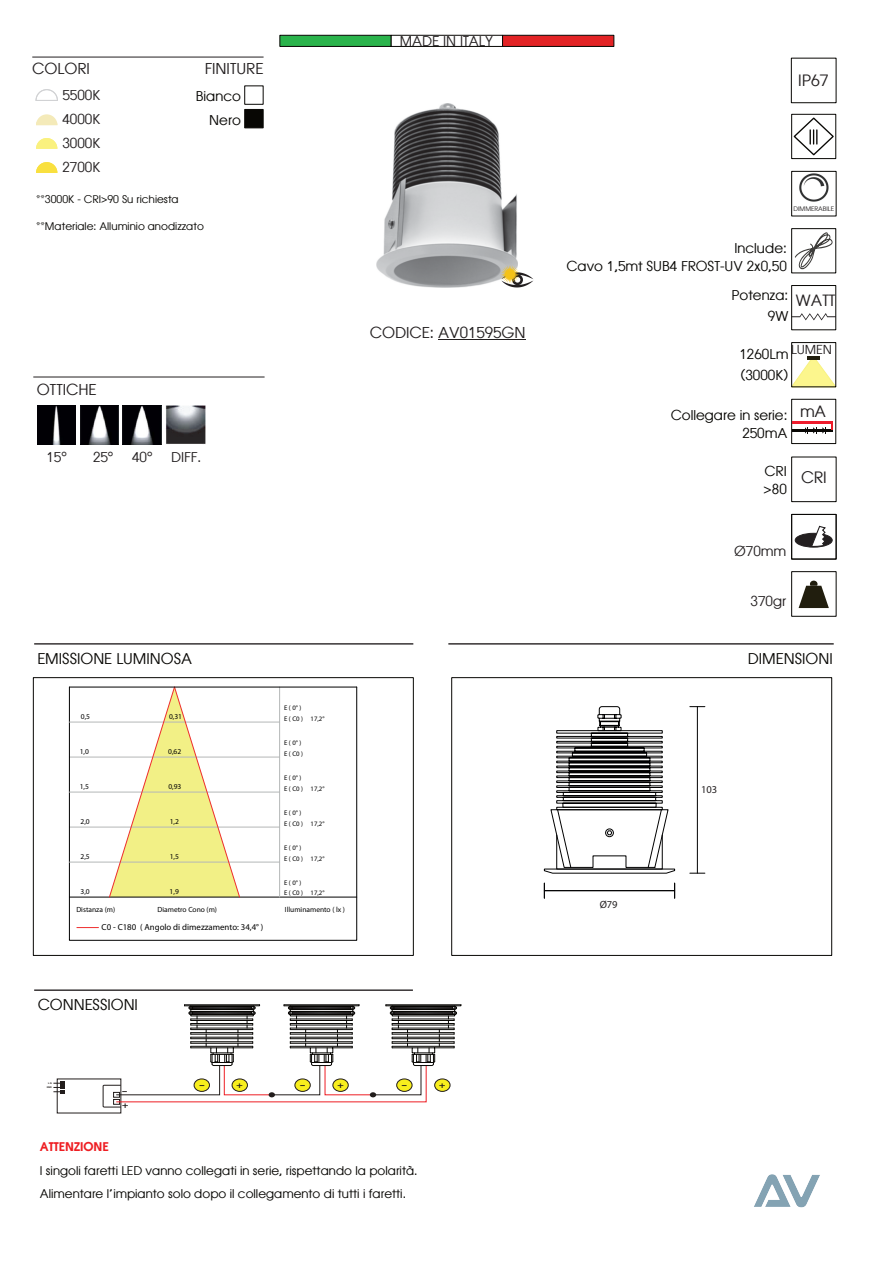
<style>
.page{position:relative;width:894px;height:1263px;background:#fff}
.page>*{position:absolute;margin:0;border:0;box-sizing:border-box;transform-origin:0 0}
.t1{font:15.6px "Atlanta";color:#231f20}
.t2{font:15.45px "Atlanta";color:#231f20}
.t3{font:15px "Atlanta";color:#231f20}
.t4{font:14.85px "Atlanta";color:#080704}
.t5{font:13.5px/18px "Atlanta";color:#080704;text-align:right}
.t6{font:13.5px/24px "Atlanta";color:#231f20;text-align:justify}
.t7{font:12.45px "Atlanta";color:#231f20}
.t8{font:12px/23px "Atlanta";color:#080704}
.t9{font:600 12px "Atlanta";color:#ee1e23}
.t10{font:10.5px "Atlanta";color:#080704}
.t11{font:10.5px "Myriad Pro";color:#231f20}
.t12{font:9.6px "Arial";color:#221d1c;scale:1.8 1}
.t13{font:9.6px "Arial";color:#221d1c;scale:1.23 1}
.t14{font:8.85px "Myriad Pro";color:#000001}
.t15{font:7.5px "Myriad Pro";color:#000001}
.t16{font:6.9px "Myriad Pro";color:#000001}
.t17{font:6.75px/10.4px "Myriad Pro";color:#000001}
.t18{font:6.3px "Atlanta";color:#231f20}
.t19{font:700 2.4px/4.2px "Arial";color:#221d1c;text-align:center}
</style>
<div class="page">
<div style="left:280px;top:35px;width:111px;height:12px;background:#2ab34b;border:1px solid #080704"></div>
<img style="left:377px;top:104px;width:140px;height:183px">
<div style="left:391px;top:35px;width:111px;height:12px;background:#fff;border:1px solid #080704"></div>
<div style="left:502px;top:35px;width:111px;height:12px;background:#e22325;border:1px solid #080704"></div>
<div style="left:791px;top:114px;width:44px;height:45px;border:1px solid #080704"></div>
<svg style="left:792px;top:116px;width:42px;height:41px"></svg>
<div style="left:791px;top:228px;width:44px;height:45px;border:1px solid #080704"></div>
<svg style="left:795px;top:232px;width:37px;height:38px"></svg>
<div style="left:791px;top:285px;width:44px;height:45px;border:1px solid #080704"></div>
<img style="left:791px;top:314px;width:44px;height:8px">
<svg style="left:791px;top:355px;width:46px;height:33px"></svg>
<div style="left:791px;top:342px;width:44px;height:45px;border:1px solid #080704"></div>
<div style="left:791px;top:457px;width:45px;height:45px;border:1px solid #080704"></div>
<div style="left:791px;top:171px;width:45px;height:45px;border:1px solid #080704"></div>
<img style="left:799px;top:173px;width:28px;height:29px">
<hr style="left:33px;top:57px;width:230px;height:1px;background:#231f20">
<hr style="left:34px;top:376px;width:230px;height:1px;background:#231f20">
<img style="left:754px;top:1174px;width:66px;height:34px">
<div style="left:33px;top:677px;width:380px;height:279px;border:1px solid #080704"></div>
<hr style="left:35px;top:643px;width:377px;height:2px;background:#231f20">
<hr style="left:449px;top:643px;width:383px;height:2px;background:#231f20">
<div style="left:790px;top:58px;width:46px;height:45px;border:1px solid #080704"></div>
<div style="left:244px;top:109px;width:19px;height:19px;background:#080704;border:1px solid #080704"></div>
<div style="left:791px;top:571px;width:45px;height:46px;border:1px solid #080704"></div>
<svg style="left:798px;top:581px;width:30px;height:27px"></svg>
<div style="left:791px;top:399px;width:44px;height:45px;border:1px solid #080704"></div>
<hr style="left:791px;top:421px;width:41px;height:2px;background:#ee1b2c">
<hr style="left:791px;top:429px;width:41px;height:2px;background:#080704">
<svg style="left:804px;top:427px;width:12px;height:7px"></svg>
<hr style="left:35px;top:989px;width:377px;height:2px;background:#231f20">
<div style="left:451px;top:677px;width:380px;height:279px;border:1px solid #080704"></div>
<svg style="left:53px;top:1081px;width:11px;height:12px"></svg>
<hr style="left:184px;top:1004px;width:75px;height:1px;background:#080704">
<hr style="left:284px;top:1004px;width:75px;height:1px;background:#080704">
<hr style="left:386px;top:1004px;width:75px;height:1px;background:#080704">
<svg style="left:103px;top:1005px;width:358px;height:102px"></svg>
<div style="left:791px;top:514px;width:45px;height:45px;border:1px solid #080704"></div>
<hr style="left:438px;top:339px;width:87px;height:1px;background:#231f20">
<svg style="left:36px;top:114px;width:21px;height:11px"></svg>
<svg style="left:36px;top:138px;width:21px;height:11px"></svg>
<svg style="left:36px;top:162px;width:21px;height:11px"></svg>
<svg style="left:35px;top:89px;width:23px;height:12px"></svg>
<img style="left:166px;top:405px;width:39px;height:39px">
<img style="left:38px;top:406px;width:38px;height:38px">
<img style="left:80px;top:406px;width:39px;height:38px">
<img style="left:122px;top:406px;width:39px;height:38px">
<svg style="left:500px;top:265px;width:33px;height:22px"></svg>
<div style="left:794px;top:533px;width:37px;height:14px;background:#231f20;border-radius:50%"></div>
<div style="left:794px;top:533px;width:38px;height:14px;border:1px solid #231f20;border-radius:50%"></div>
<svg style="left:809px;top:525px;width:17px;height:23px"></svg>
<hr style="left:69px;top:757px;width:210px;height:1px;background:#b4b7b7">
<hr style="left:69px;top:827px;width:210px;height:1px;background:#b4b7b7">
<hr style="left:69px;top:897px;width:287px;height:1px;background:#000001">
<hr style="left:279px;top:687px;width:1px;height:210px;background:#b4b7b7">
<hr style="left:69px;top:792px;width:210px;height:1px;background:#b4b7b7">
<hr style="left:69px;top:722px;width:210px;height:1px;background:#b4b7b7">
<hr style="left:69px;top:862px;width:210px;height:1px;background:#b4b7b7">
<svg style="left:77px;top:927px;width:21px;height:1px"></svg>
<svg style="left:109px;top:688px;width:131px;height:209px"></svg>
<hr style="left:69px;top:687px;width:287px;height:1px;background:#000001">
<hr style="left:544px;top:890px;width:130px;height:1px;background:#000001">
<svg style="left:674px;top:883px;width:1px;height:15px"></svg>
<svg style="left:544px;top:883px;width:1px;height:15px"></svg>
<hr style="left:696px;top:707px;width:1px;height:166px;background:#000001">
<svg style="left:689px;top:873px;width:15px;height:1px"></svg>
<svg style="left:689px;top:706px;width:15px;height:1px"></svg>
<svg style="left:544px;top:706px;width:130px;height:167px"></svg>
<p class="t3" style="left:32px;top:63px;width:59px">COLORI</p>
<p class="t3" style="left:205px;top:63px;width:60px">FINITURE</p>
<p class="t6" style="left:62px;top:84px;width:39px">5500K 4000K 3000K 2700K</p>
<p class="t5" style="left:196px;top:89px;width:47px">Bianco</p>
<p class="t5" style="left:209px;top:112px;width:33px">Nero</p>
<p class="t10" style="left:36px;top:195px;width:144px">**3000K - CRI&gt;90 Su richiesta</p>
<p class="t10" style="left:36px;top:222px;width:169px">**Materiale: Alluminio anodizzato</p>
<p class="t3" style="left:37px;top:384px;width:61px">OTTICHE</p>
<p class="t6" style="left:46px;top:446px;width:22px">15°</p>
<p class="t6" style="left:93px;top:446px;width:22px">25°</p>
<p class="t6" style="left:132px;top:446px;width:22px">40°</p>
<p class="t6" style="left:171px;top:446px;width:31px">DIFF.</p>
<p class="t6" style="left:399px;top:30px;width:95px">MADE IN ITALY</p>
<h1 class="t1" style="left:798px;top:75px;width:32px">IP67</h1>
<p class="t3" style="left:369px;top:327px;width:157px">CODICE: AV01595GN</p>
<p class="t18" style="left:793px;top:207px;width:42px">DIMMERABILE</p>
<p class="t5" style="left:566px;top:240px;width:222px">Include:<br>Cavo 1,5mt SUB4 FROST-UV 2x0,50</p>
<p class="t5" style="left:731px;top:286px;width:58px;line-height:21px">Potenza:<br>9W</p>
<p class="t2" style="left:795px;top:295px;width:41px">WATT</p>
<p class="t7" style="left:790px;top:345px;width:43px">LUMEN</p>
<p class="t5" style="left:739px;top:345px;width:50px;line-height:21px;text-align:left">1260Lm (3000K)</p>
<p class="t5" style="left:670px;top:407px;width:118px">Collegare in serie:<br>250mA</p>
<p class="t5" style="left:763px;top:463px;width:25px;text-align:left">CRI &gt;80</p>
<p class="t2" style="left:799px;top:406px;width:28px">mA</p>
<h1 class="t1" style="left:800px;top:471px;width:27px">CRI</h1>
<p class="t6" style="left:733px;top:540px;width:54px">Ø70mm</p>
<p class="t6" style="left:750px;top:590px;width:37px">370gr</p>
<p class="t4" style="left:37px;top:653px;width:156px">EMISSIONE LUMINOSA</p>
<p class="t4" style="left:747px;top:653px;width:86px">DIMENSIONI</p>
<p class="t15" style="left:81px;top:713px;width:11px">0,5</p>
<p class="t15" style="left:169px;top:713px;width:15px">0,31</p>
<p class="t17" style="left:284px;top:703px;width:20px">E(0°)<br>E(C0)</p>
<p class="t17" style="left:310px;top:714px;width:15px">17,2°</p>
<p class="t15" style="left:80px;top:748px;width:11px">1,0</p>
<p class="t15" style="left:168px;top:748px;width:15px">0,62</p>
<p class="t17" style="left:284px;top:738px;width:20px">E(0°)<br>E(C0)</p>
<p class="t17" style="left:284px;top:773px;width:19px">E(0°)</p>
<p class="t15" style="left:80px;top:783px;width:11px">1,5</p>
<p class="t15" style="left:168px;top:783px;width:15px">0,93</p>
<p class="t17" style="left:284px;top:784px;width:42px">E ( C0 ) 17,2°</p>
<p class="t15" style="left:81px;top:818px;width:11px">2,0</p>
<p class="t15" style="left:170px;top:818px;width:11px">1,2</p>
<p class="t17" style="left:284px;top:808px;width:20px">E(0°)<br>E(C0)</p>
<p class="t17" style="left:310px;top:819px;width:15px">17,2°</p>
<p class="t17" style="left:284px;top:843px;width:19px">E(0°)</p>
<p class="t15" style="left:81px;top:853px;width:11px">2,5</p>
<p class="t15" style="left:170px;top:853px;width:11px">1,5</p>
<p class="t17" style="left:284px;top:854px;width:42px">E ( C0 ) 17,2°</p>
<p class="t15" style="left:80px;top:888px;width:11px">3,0</p>
<p class="t15" style="left:170px;top:888px;width:11px">1,9</p>
<p class="t17" style="left:284px;top:878px;width:20px">E(0°)<br>E(C0)</p>
<p class="t17" style="left:310px;top:888px;width:15px">17,2°</p>
<p class="t15" style="left:76px;top:906px;width:40px">Distanza (m)</p>
<p class="t15" style="left:157px;top:906px;width:61px">Diametro Cono (m)</p>
<p class="t15" style="left:285px;top:906px;width:62px">Illuminamento ( lx )</p>
<p class="t14" style="left:102px;top:923px;width:163px">C0 - C180 ( Angolo di dimezzamento: 34,4° )</p>
<p class="t4" style="left:38px;top:999px;width:102px">CONNESSIONI</p>
<p class="t19" style="left:47px;top:1081px;width:7px">L N<br>GND</p>
<p class="t12" style="left:199px;top:1081px;width:5px">-</p>
<p class="t13" style="left:236px;top:1081px;width:7px">+</p>
<p class="t12" style="left:300px;top:1081px;width:5px">-</p>
<p class="t13" style="left:337px;top:1081px;width:7px">+</p>
<p class="t12" style="left:401px;top:1081px;width:5px">-</p>
<p class="t13" style="left:439px;top:1081px;width:7px">+</p>
<p class="t13" style="left:122px;top:1102px;width:7px">+</p>
<p class="t12" style="left:122px;top:1087px;width:5px">-</p>
<p class="t9" style="left:40px;top:1142px;width:70px">ATTENZIONE</p>
<p class="t8" style="left:40px;top:1160px;width:379px">I singoli faretti LED vanno collegati in serie, rispettando la polarità.<br>Alimentare l’impianto solo dopo il collegamento di tutti i faretti.</p>
<p class="t16" style="left:602px;top:896px;width:13px">Ø79</p>
<p class="t11" style="left:599px;top:900px;width:20px">Ø79</p>
<p class="t11" style="left:700px;top:785px;width:18px">103</p>
<p class="t16" style="left:703px;top:785px;width:12px">103</p>
</div>
